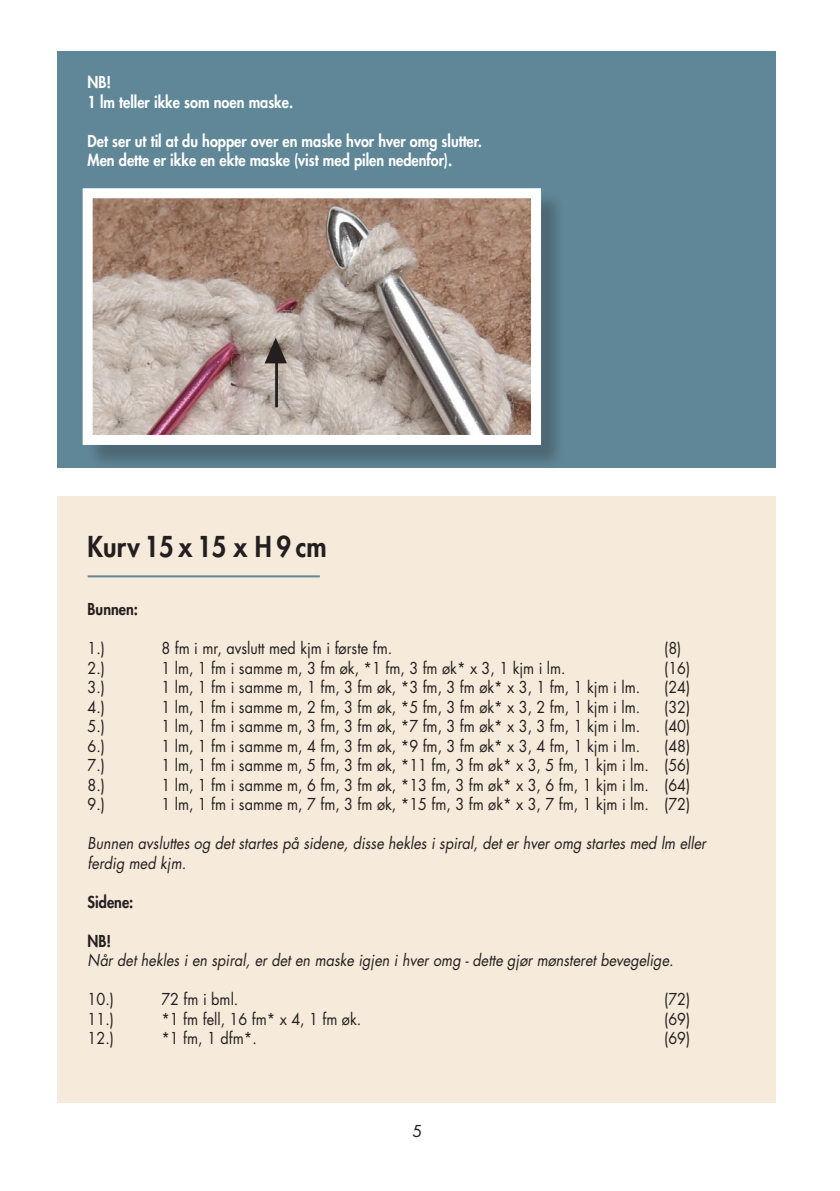
<style>
.page{position:relative;width:840px;height:1191px;background:#fff}
.page>*{position:absolute;margin:0;border:0;box-sizing:border-box;transform-origin:0 0}
.t1{font:800 28px "Futura Std";color:#231f20;scale:.9 1}
.t2{font:16px "Futura Std";color:#231f20;scale:.9 1}
.t3{font:italic 16px/19.6px "Futura Std";color:#231f20;scale:.9 1}
.t4{font:800 16px "Futura Std";color:#fff;scale:.9 1}
.t5{font:800 16px "Futura Std";color:#231f20;scale:.9 1}
.t6{font:16px "Futura Std";color:#231f20}
</style>
<div class="page">
<div style="left:57px;top:496px;width:717px;height:606px;background:#f6eada"></div>
<div style="left:57px;top:51px;width:717px;height:416px;background:#608798"></div>
<hr style="left:88px;top:575px;width:232px;height:2px;background:#5f8798">
<div style="left:86px;top:191px;width:479px;height:279px;background:#231f20;opacity:.3"></div>
<img style="left:94px;top:199px;width:435px;height:235px">
<div style="left:83px;top:188px;width:457px;height:257px;border:10px solid #fff"></div>
<svg style="left:263px;top:335px;width:25px;height:30px"></svg>
<hr style="left:275px;top:354px;width:3px;height:53px;background:#231f20">
<p class="t4" style="left:88px;top:72px;width:28px">NB!</p>
<p class="t4" style="left:88px;top:92px;width:230px">1 lm teller ikke som noen maske.</p>
<p class="t4" style="left:88px;top:131px;width:439px">Det ser ut til at du hopper over en maske hvor hver omg slutter.</p>
<p class="t4" style="left:88px;top:150px;width:406px">Men dette er ikke en ekte maske (vist med pilen nedenfor).</p>
<p class="t1" style="left:88px;top:528px;width:267px">Kurv 15 x 15 x H 9 cm</p>
<p class="t5" style="left:88px;top:599px;width:57px">Bunnen:</p>
<p class="t2" style="left:88px;top:638px;width:21px">1.)</p>
<p class="t2" style="left:161px;top:638px;width:258px">8 fm i mr, avslutt med kjm i første fm.</p>
<p class="t2" style="left:664px;top:638px;width:21px">(8)</p>
<p class="t2" style="left:88px;top:657px;width:21px">2.)</p>
<p class="t2" style="left:161px;top:657px;width:450px">1 lm, 1 fm i samme m, 3 fm øk, *1 fm, 3 fm øk* x 3, 1 kjm i lm.</p>
<p class="t2" style="left:664px;top:657px;width:30px">(16)</p>
<p class="t2" style="left:88px;top:677px;width:21px">3.)</p>
<p class="t2" style="left:161px;top:677px;width:533px">1 lm, 1 fm i samme m, 1 fm, 3 fm øk, *3 fm, 3 fm øk* x 3, 1 fm, 1 kjm i lm.</p>
<p class="t2" style="left:664px;top:677px;width:30px">(24)</p>
<p class="t2" style="left:88px;top:696px;width:21px">4.)</p>
<p class="t2" style="left:161px;top:696px;width:533px">1 lm, 1 fm i samme m, 2 fm, 3 fm øk, *5 fm, 3 fm øk* x 3, 2 fm, 1 kjm i lm.</p>
<p class="t2" style="left:664px;top:696px;width:30px">(32)</p>
<p class="t2" style="left:88px;top:716px;width:21px">5.)</p>
<p class="t2" style="left:161px;top:716px;width:533px">1 lm, 1 fm i samme m, 3 fm, 3 fm øk, *7 fm, 3 fm øk* x 3, 3 fm, 1 kjm i lm.</p>
<p class="t2" style="left:664px;top:716px;width:30px">(40)</p>
<p class="t2" style="left:88px;top:735px;width:21px">6.)</p>
<p class="t2" style="left:161px;top:735px;width:533px">1 lm, 1 fm i samme m, 4 fm, 3 fm øk, *9 fm, 3 fm øk* x 3, 4 fm, 1 kjm i lm.</p>
<p class="t2" style="left:664px;top:735px;width:30px">(48)</p>
<p class="t2" style="left:88px;top:755px;width:21px">7.)</p>
<p class="t2" style="left:161px;top:755px;width:589px">1 lm, 1 fm i samme m, 5 fm, 3 fm øk, *11 fm, 3 fm øk* x 3, 5 fm, 1 kjm i lm. (56)</p>
<p class="t2" style="left:88px;top:774px;width:21px">8.)</p>
<p class="t2" style="left:161px;top:774px;width:589px">1 lm, 1 fm i samme m, 6 fm, 3 fm øk, *13 fm, 3 fm øk* x 3, 6 fm, 1 kjm i lm. (64)</p>
<p class="t2" style="left:88px;top:794px;width:21px">9.)</p>
<p class="t2" style="left:161px;top:794px;width:589px">1 lm, 1 fm i samme m, 7 fm, 3 fm øk, *15 fm, 3 fm øk* x 3, 7 fm, 1 kjm i lm. (72)</p>
<p class="t3" style="left:88px;top:833px;width:688px">Bunnen avsluttes og det startes på sidene, disse hekles i spiral, det er hver omg startes med lm eller ferdig med kjm.</p>
<p class="t5" style="left:88px;top:891px;width:52px">Sidene:</p>
<p class="t5" style="left:88px;top:930px;width:28px">NB!</p>
<p class="t3" style="left:88px;top:950px;width:652px">Når det hekles i en spiral, er det en maske igjen i hver omg - dette gjør mønsteret bevegelige.</p>
<p class="t2" style="left:88px;top:989px;width:31px">10.)</p>
<p class="t2" style="left:161px;top:989px;width:87px">72 fm i bml.</p>
<p class="t2" style="left:664px;top:989px;width:30px">(72)</p>
<p class="t2" style="left:88px;top:1008px;width:31px">11.)</p>
<p class="t2" style="left:161px;top:1008px;width:223px">*1 fm fell, 16 fm* x 4, 1 fm øk.</p>
<p class="t2" style="left:664px;top:1008px;width:30px">(69)</p>
<p class="t2" style="left:88px;top:1028px;width:31px">12.)</p>
<p class="t2" style="left:161px;top:1028px;width:107px">*1 fm, 1 dfm*.</p>
<p class="t2" style="left:664px;top:1028px;width:30px">(69)</p>
<p class="t6" style="left:412px;top:1120px;width:11px">5</p>
</div>
